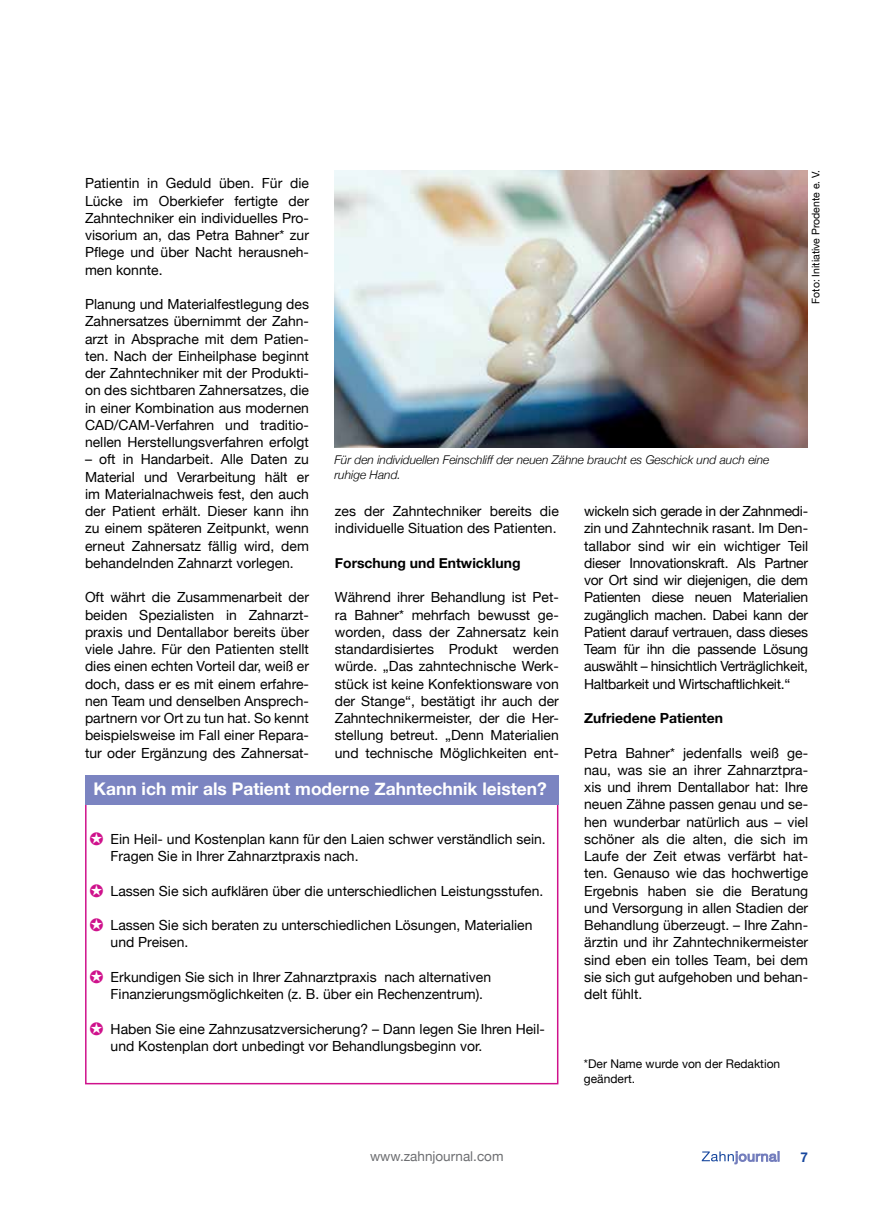
<style>
.page{position:relative;width:893px;height:1212px;background:#fff}
.page>*{position:absolute;margin:0;border:0;box-sizing:border-box;transform-origin:0 0}
.t1{font:700 17.4px "Helvetica Neue";color:#fff}
.t2{font:13.95px/17.2px "Helvetica Neue";color:#000;text-align:justify}
.t3{font:700 13.95px "Helvetica Neue";color:#000}
.t4{font:13.5px "Helvetica Neue";color:#6d6e71}
.t5{font:700 13.5px "Helvetica Neue";color:#17479e}
.t6{font:italic 300 12px/14.2px "Helvetica Neue";color:#000}
.t7{font:12px/14.4px "Helvetica Neue";color:#000}
.t8{font:10.5px "Helvetica Neue";color:#000}
</style>
<div class="page">
<svg style="left:702px;top:1151px;width:77px;height:13px"></svg>
<img style="left:334px;top:170px;width:474px;height:277px">
<div style="left:85px;top:795px;width:473px;height:289px;border:2px solid #cf128c"></div>
<div style="left:85px;top:775px;width:473px;height:29px;background:#7b84c1"></div>
<p class="t8" style="left:808px;top:304px;width:135px;rotate:-90deg">Foto: Initiative Prodente e. V.</p>
<p class="t2" style="left:85px;top:176px;width:225px">Patientin in Geduld üben. Für die Lücke im Oberkiefer fertigte der Zahntechniker ein individuelles Pro&shy;visorium an, das Petra Bahner* zur Pflege und über Nacht herausneh&shy;men konnte.</p>
<p class="t2" style="left:85px;top:296px;width:225px">Planung und Materialfestlegung des Zahnersatzes übernimmt der Zahn&shy;arzt in Absprache mit dem Patien&shy;ten. Nach der Einheilphase beginnt der Zahntechniker mit der Produkti&shy;on des sichtbaren Zahnersatzes, die in einer Kombination aus modernen CAD/CAM-Verfahren und traditio&shy;nellen Herstellungsverfahren erfolgt</p>
<p class="t2" style="left:85px;top:452px;width:225px">– oft in Handarbeit. Alle Daten zu Material und Verarbeitung hält er im Materialnachweis fest, den auch der Patient erhält. Dieser kann ihn zu einem späteren Zeitpunkt, wenn erneut Zahnersatz fällig wird, dem behandelnden Zahnarzt vorlegen.</p>
<p class="t2" style="left:85px;top:590px;width:225px">Oft währt die Zusammenarbeit der beiden Spezialisten in Zahnarzt&shy;praxis und Dentallabor bereits über viele Jahre. Für den Patienten stellt dies einen echten Vorteil dar, weiß er doch, dass er es mit einem erfahre&shy;nen Team und denselben Ansprech&shy;partnern vor Ort zu tun hat. So kennt beispielsweise im Fall einer Repara&shy;tur oder Ergänzung des Zahnersat-</p>
<p class="t6" style="left:334px;top:452px;width:436px">Für den individuellen Feinschliff der neuen Zähne braucht es Geschick und auch eine ruhige Hand.</p>
<p class="t2" style="left:335px;top:503px;width:225px">zes der Zahntechniker bereits die individuelle Situation des Patienten.</p>
<p class="t3" style="left:335px;top:552px;width:187px">Forschung und Entwicklung</p>
<p class="t2" style="left:335px;top:590px;width:225px">Während ihrer Behandlung ist Pet&shy;ra Bahner* mehrfach bewusst ge&shy;worden, dass der Zahnersatz kein standardisiertes Produkt werden würde. „Das zahntechnische Werk&shy;stück ist keine Konfektionsware von der Stange“, bestätigt ihr auch der Zahntechnikermeister, der die Her&shy;stellung betreut. „Denn Materialien und technische Möglichkeiten ent-</p>
<p class="t2" style="left:584px;top:503px;width:225px">wickeln sich gerade in der Zahnmedi&shy;zin und Zahntechnik rasant. Im Den&shy;tallabor sind wir ein wichtiger Teil dieser Innovationskraft. Als Partner vor Ort sind wir diejenigen, die dem Patienten diese neuen Materialien zugänglich machen. Dabei kann der Patient darauf vertrauen, dass dieses Team für ihn die passende Lösung auswählt – hinsichtlich Verträglichkeit, Haltbarkeit und Wirtschaftlichkeit.“</p>
<p class="t3" style="left:584px;top:707px;width:140px">Zufriedene Patienten</p>
<p class="t2" style="left:584px;top:745px;width:225px">Petra Bahner* jedenfalls weiß ge&shy;nau, was sie an ihrer Zahnarztpra&shy;xis und ihrem Dentallabor hat: Ihre neuen Zähne passen genau und se&shy;hen wunderbar natürlich aus – viel schöner als die alten, die sich im Laufe der Zeit etwas verfärbt hat&shy;ten. Genauso wie das hochwertige Ergebnis haben sie die Beratung und Versorgung in allen Stadien der Behandlung überzeugt. – Ihre Zahn&shy;ärztin und ihr Zahntechnikermeister sind eben ein tolles Team, bei dem sie sich gut aufgehoben und behan&shy;delt fühlt.</p>
<p class="t1" style="left:94px;top:775px;width:455px">Kann ich mir als Patient moderne Zahntechnik leisten?</p>
<p class="t2" style="left:111px;top:831px;width:437px">Ein Heil- und Kostenplan kann für den Laien schwer verständlich sein.<br>Fragen Sie in Ihrer Zahnarztpraxis nach.</p>
<p class="t2" style="left:111px;top:883px;width:434px">Lassen Sie sich aufklären über die unterschiedlichen Leistungsstufen.</p>
<p class="t2" style="left:111px;top:917px;width:423px">Lassen Sie sich beraten zu unterschiedlichen Lösungen, Materialien und Preisen.</p>
<p class="t2" style="left:111px;top:969px;width:382px">Erkundigen Sie sich in Ihrer Zahnarztpraxis nach alternativen<br>Finanzierungsmöglichkeiten (z. B. über ein Rechenzentrum).</p>
<p class="t2" style="left:111px;top:1021px;width:436px">Haben Sie eine Zahnzusatzversicherung? – Dann legen Sie Ihren Heil&shy;und Kostenplan dort unbedingt vor Behandlungsbeginn vor.</p>
<p class="t7" style="left:584px;top:1057px;width:198px">*Der Name wurde von der Redaktion geändert.</p>
<p class="t4" style="left:370px;top:1146px;width:135px">www.zahnjournal.com</p>
<p class="t5" style="left:800px;top:1146px;width:9px">7</p>
</div>
